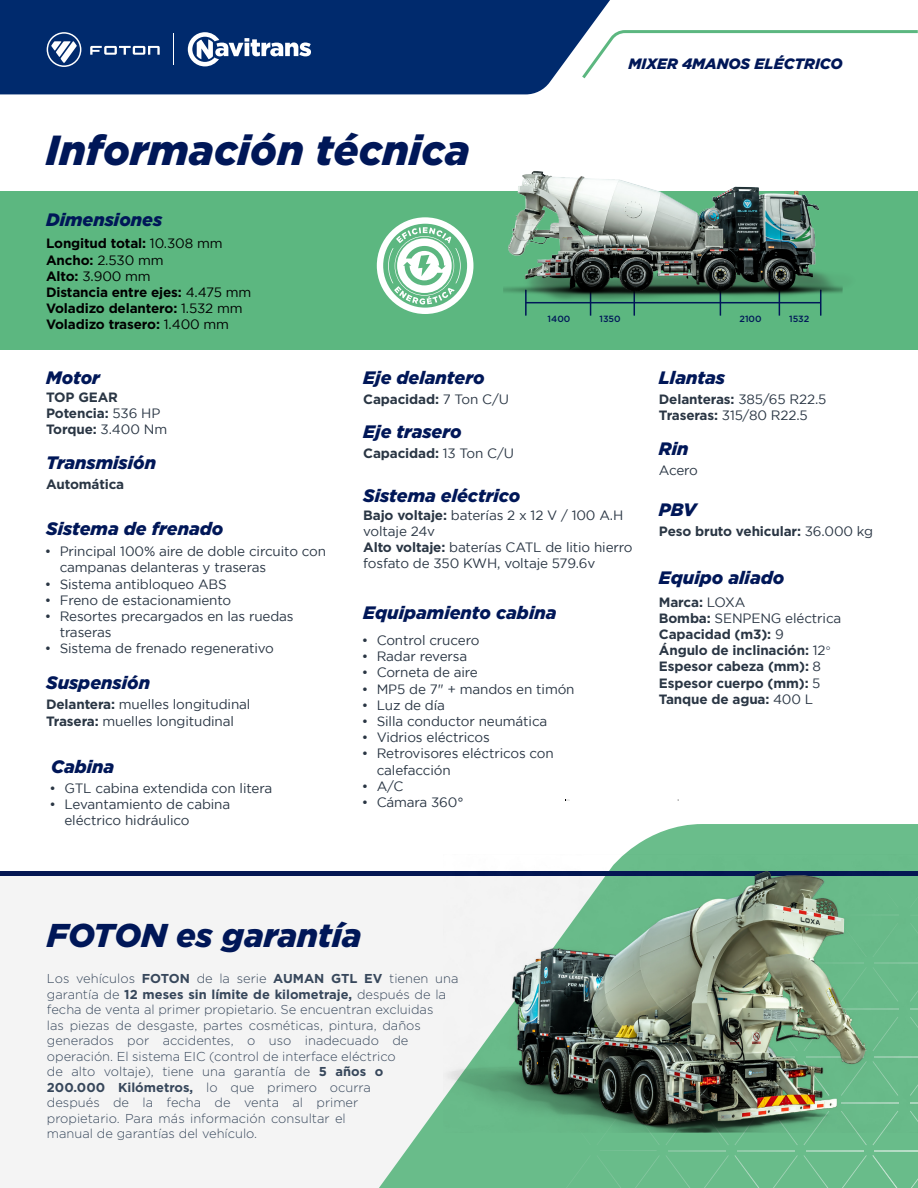
<style>
.page{position:relative;width:918px;height:1188px;background:#fff}
.page>*{position:absolute;margin:0;border:0;box-sizing:border-box;transform-origin:0 0}
.t1{font:italic 900 42px "Gotham";color:#001758}
.t2{font:italic 900 33px "Gotham";color:#001758}
.t3{font:italic 900 18px "Gotham";color:#001758}
.t4{font:italic 900 15px "Gotham";color:#001758}
.t5{font:13.5px/16.2px "Gotham";letter-spacing:-.01em;color:#2a3644}
.t6{font:700 13.5px/16.2px "Gotham";letter-spacing:-.01em;color:#2a3644}
.t7{font:700 13.5px/16.2px "Gotham";letter-spacing:-.01em;color:#000}
.t8{font:300 12.9px/15.5px "Gotham";color:#37475b}
.t9{font:500 9px "Gotham";color:#001758}
.s1{font-weight:400}
.s2{font-weight:700}
.s3{font-weight:300;font-size:12.15px;color:#37475b}
</style>
<div class="page">
<div style="left:0;top:873px;width:918px;height:315px;background:#f4f4f4"></div>
<svg style="left:375px;top:824px;width:543px;height:364px"></svg>
<svg style="left:910px;top:1133px;width:8px;height:12px"></svg>
<svg style="left:841px;top:1155px;width:57px;height:33px;background:#6cbd8c"></svg>
<div style="left:772px;top:1155px;width:57px;height:33px;background:#69bc8a"></div>
<div style="left:703px;top:1155px;width:57px;height:33px;background:#69bc8a"></div>
<svg style="left:666px;top:1155px;width:25px;height:33px"></svg>
<svg style="left:634px;top:1155px;width:26px;height:33px"></svg>
<svg style="left:597px;top:1155px;width:25px;height:33px"></svg>
<svg style="left:565px;top:1155px;width:26px;height:33px"></svg>
<svg style="left:910px;top:1155px;width:8px;height:33px"></svg>
<svg style="left:703px;top:1133px;width:57px;height:12px"></svg>
<svg style="left:666px;top:1133px;width:25px;height:12px"></svg>
<svg style="left:634px;top:1133px;width:26px;height:12px"></svg>
<svg style="left:597px;top:1133px;width:25px;height:12px"></svg>
<svg style="left:565px;top:1133px;width:26px;height:12px"></svg>
<svg style="left:772px;top:1133px;width:26px;height:12px"></svg>
<svg style="left:804px;top:1133px;width:25px;height:12px"></svg>
<svg style="left:841px;top:1133px;width:57px;height:12px"></svg>
<hr style="left:600px;top:1150px;width:57px;height:1px;background:#76c094">
<hr style="left:669px;top:1150px;width:56px;height:1px;background:#88c7a2">
<hr style="left:737px;top:1150px;width:57px;height:1px;background:#96cdad">
<hr style="left:806px;top:1150px;width:57px;height:1px;background:#a6d5b9">
<hr style="left:875px;top:1150px;width:43px;height:1px;background:#b5dcc5">
<hr style="left:0;top:871px;width:918px;height:4px;background:#041753">
<div style="left:0;top:191px;width:918px;height:159px;background:#5cb780"></div>
<img style="left:473px;top:171px;width:370px;height:145px">
<div style="left:0;top:0;width:610px;height:94px;background:#002a6d"></div>
<svg style="left:579px;top:29px;width:339px;height:53px"></svg>
<svg style="left:188px;top:32px;width:123px;height:34px"></svg>
<hr style="left:173px;top:33px;width:1px;height:32px;background:#fff">
<svg style="left:47px;top:32px;width:34px;height:35px"></svg>
<svg style="left:90px;top:46px;width:70px;height:9px"></svg>
<svg style="left:377px;top:217px;width:96px;height:97px"></svg>
<img style="left:443px;top:854px;width:475px;height:279px">
<h1 class="t1" style="left:46px;top:126px;width:426px">Información técnica</h1>
<h3 class="t3" style="left:46px;top:209px;width:118px">Dimensiones</h3>
<p class="t7" style="left:46px;top:235px;width:207px">Longitud total: <span class="s1">10.308 mm<br></span>Ancho: <span class="s1">2.530 mm<br></span>Alto: <span class="s1">3.900 mm<br></span>Distancia entre ejes: <span class="s1">4.475 mm<br></span>Voladizo delantero: <span class="s1">1.532 mm<br></span>Voladizo trasero: <span class="s1">1.400 mm</span></p>
<h3 class="t3" style="left:46px;top:367px;width:55px">Motor</h3>
<p class="t6" style="left:46px;top:389px;width:123px">TOP GEAR<br>Potencia: <span class="s1">536 HP<br></span>Torque: <span class="s1">3.400 Nm</span></p>
<h3 class="t3" style="left:46px;top:453px;width:112px">Transmisión</h3>
<h3 class="t3" style="left:363px;top:367px;width:123px">Eje delantero</h3>
<h3 class="t3" style="left:363px;top:421px;width:100px">Eje trasero</h3>
<p class="t6" style="left:363px;top:391px;width:147px">Capacidad: <span class="s1">7 Ton C/U</span></p>
<p class="t6" style="left:363px;top:445px;width:152px">Capacidad: <span class="s1">13 Ton C/U</span></p>
<p class="t4" style="left:629px;top:55px;width:216px">MIXER 4MANOS ELÉCTRICO</p>
<p class="t9" style="left:548px;top:313px;width:24px">1400</p>
<p class="t9" style="left:599px;top:313px;width:23px">1350</p>
<p class="t9" style="left:740px;top:313px;width:24px">2100</p>
<p class="t9" style="left:789px;top:313px;width:22px">1532</p>
<h3 class="t3" style="left:659px;top:367px;width:68px">Llantas</h3>
<p class="t5" style="left:659px;top:391px;width:169px"><span class="s2">Delanteras:</span> 385/65 R22.5<br><span class="s2">Traseras:</span> 315/80 R22.5</p>
<h3 class="t3" style="left:659px;top:438px;width:31px">Rin</h3>
<p class="t5" style="left:659px;top:462px;width:41px">Acero</p>
<p class="t6" style="left:46px;top:476px;width:80px">Automática</p>
<h3 class="t3" style="left:46px;top:518px;width:179px">Sistema de frenado</h3>
<p class="t5" style="left:60px;top:543px;width:268px;text-indent:-15px">• Principal 100% aire de doble circuito con campanas delanteras y traseras</p>
<p class="t5" style="left:45px;top:576px;width:184px">• Sistema antibloqueo ABS</p>
<p class="t5" style="left:45px;top:592px;width:188px">• Freno de estacionamiento</p>
<p class="t5" style="left:60px;top:608px;width:235px;text-indent:-15px">• Resortes precargados en las ruedas traseras</p>
<p class="t5" style="left:45px;top:640px;width:231px">• Sistema de frenado regenerativo</p>
<h3 class="t3" style="left:46px;top:673px;width:105px">Suspensión</h3>
<p class="t5" style="left:46px;top:696px;width:206px"><span class="s2">Delantera:</span> muelles longitudinal<br><span class="s2">Trasera:</span> muelles longitudinal</p>
<h3 class="t3" style="left:51px;top:756px;width:65px">Cabina</h3>
<p class="t5" style="left:49px;top:780px;width:224px">• GTL cabina extendida con litera</p>
<p class="t5" style="left:64px;top:796px;width:167px;text-indent:-15px">• Levantamiento de cabina eléctrico hidráulico</p>
<h3 class="t3" style="left:363px;top:485px;width:159px">Sistema eléctrico</h3>
<p class="t5" style="left:363px;top:507px;width:271px"><span class="s2">Bajo voltaje:</span> baterías 2 x 12 V / 100 A.H voltaje 24v<br><span class="s2">Alto voltaje:</span> baterías CATL de litio hierro fosfato de 350 KWH, voltaje 579.6v</p>
<h3 class="t3" style="left:363px;top:602px;width:195px">Equipamiento cabina</h3>
<p class="t5" style="left:362px;top:632px;width:119px">• Control crucero</p>
<p class="t5" style="left:362px;top:648px;width:107px">• Radar reversa</p>
<p class="t5" style="left:362px;top:664px;width:118px">• Corneta de aire</p>
<p class="t5" style="left:362px;top:681px;width:214px">• MP5 de 7" + mandos en timón</p>
<p class="t5" style="left:362px;top:697px;width:85px">• Luz de día</p>
<p class="t5" style="left:362px;top:713px;width:187px">• Silla conductor neumática</p>
<p class="t5" style="left:362px;top:729px;width:130px">• Vidrios eléctricos</p>
<p class="t5" style="left:377px;top:745px;width:179px;text-indent:-15px">• Retrovisores eléctricos con calefacción</p>
<p class="t5" style="left:362px;top:778px;width:43px">• A/C</p>
<p class="t5" style="left:362px;top:794px;width:103px">• Cámara 360°</p>
<h3 class="t3" style="left:659px;top:500px;width:39px">PBV</h3>
<p class="t6" style="left:659px;top:523px;width:216px">Peso bruto vehicular: <span class="s1">36.000 kg</span></p>
<h3 class="t3" style="left:659px;top:567px;width:127px">Equipo aliado</h3>
<p class="t6" style="left:659px;top:594px;width:184px">Marca: <span class="s1">LOXA<br></span>Bomba: <span class="s1">SENPENG eléctrica<br></span>Capacidad (m3): <span class="s1">9<br></span>Ángulo de inclinación: <span class="s1">12</span><span class="s3">°<br></span>Espesor cabeza (mm): <span class="s1">8<br></span>Espesor cuerpo (mm): <span class="s1">5<br></span>Tanque de agua: <span class="s1">400 L</span></p>
<h2 class="t2" style="left:47px;top:916px;width:316px">FOTON es garantía</h2>
<p class="t8" style="left:47px;top:971px;width:413px">Los vehículos <span class="s2">FOTON</span> de la serie <span class="s2">AUMAN GTL EV</span> tienen una garantía de <span class="s2">12 meses sin límite de kilometraje,</span> después de la fecha de venta al primer propietario. Se encuentran excluidas<br>las piezas de desgaste, partes cosméticas, pintura, daños generados por accidentes, o uso inadecuado de operación. El sistema EIC (control de interface eléctrico<br>de alto voltaje), tiene una garantía de <span class="s2">5 años o<br>200.000 Kilómetros,</span> lo que primero ocurra<br>después de la fecha de venta al primer<br>propietario. Para más información consultar el<br>manual de garantías del vehículo.</p>
</div>
